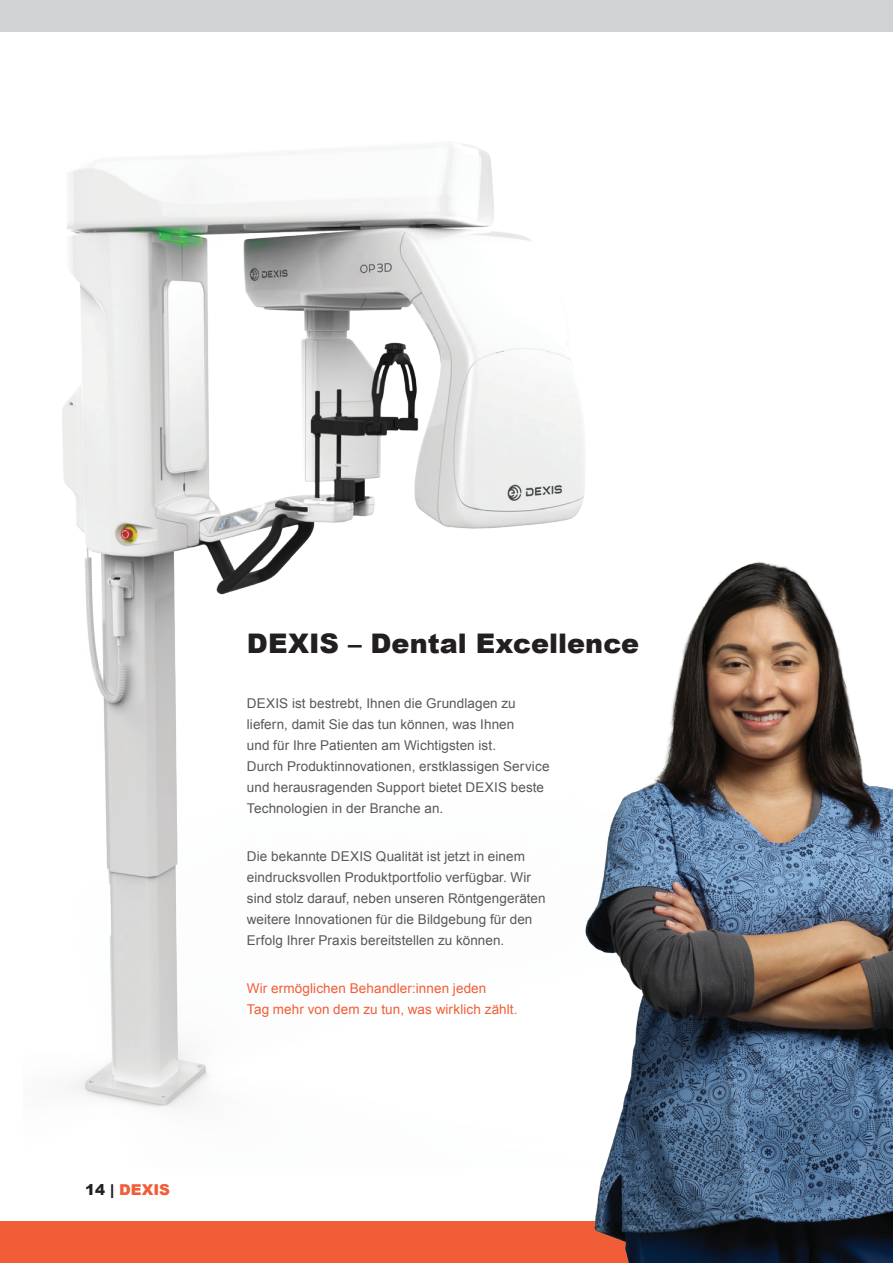
<style>
.page{position:relative;width:893px;height:1263px;background:#fff}
.page>*{position:absolute;margin:0;border:0;box-sizing:border-box;transform-origin:0 0}
.Head_three{font:900 27px "Arial";letter-spacing:.005em;color:#231f20}
.t1{font:900 15px "Arial";color:#f15d36}
.Intro{font:13.5px/21px "Arial";letter-spacing:.005em;color:#57585a}
.Intro-2{font:13.5px/21px "Arial";letter-spacing:.005em;color:#f15d36}
.s1{color:#231f20}
</style>
<div class="page">
<div style="left:0;top:0;width:893px;height:32px;background:#d1d2d4"></div>
<div style="left:0;top:1221px;width:893px;height:42px;background:#f15d36"></div>
<img style="left:62px;top:142px;width:523px;height:966px">
<img style="left:496px;top:533px;width:397px;height:730px">
<p class="t1" style="left:85px;top:1179px;width:87px"><span class="s1">14 |</span> DEXIS</p>
<p class="Head_three" style="left:247px;top:624px;width:394px">DEXIS – Dental Excellence</p>
<p class="Intro" style="left:247px;top:693px;width:304px">DEXIS ist bestrebt, Ihnen die Grundlagen zu liefern, damit Sie das tun können, was Ihnen<br>und für Ihre Patienten am Wichtigsten ist.<br>Durch Produktinnovationen, erstklassigen Service und herausragenden Support bietet DEXIS beste Technologien in der Branche an.</p>
<p class="Intro" style="left:247px;top:846px;width:300px">Die bekannte DEXIS Qualität ist jetzt in einem eindrucksvollen Produktportfolio verfügbar. Wir sind stolz darauf, neben unseren Röntgengeräten weitere Innovationen für die Bildgebung für den Erfolg Ihrer Praxis bereitstellen zu können.</p>
<p class="Intro-2" style="left:247px;top:978px;width:272px">Wir ermöglichen Behandler:innen jeden<br>Tag mehr von dem zu tun, was wirklich zählt.</p>
</div>
